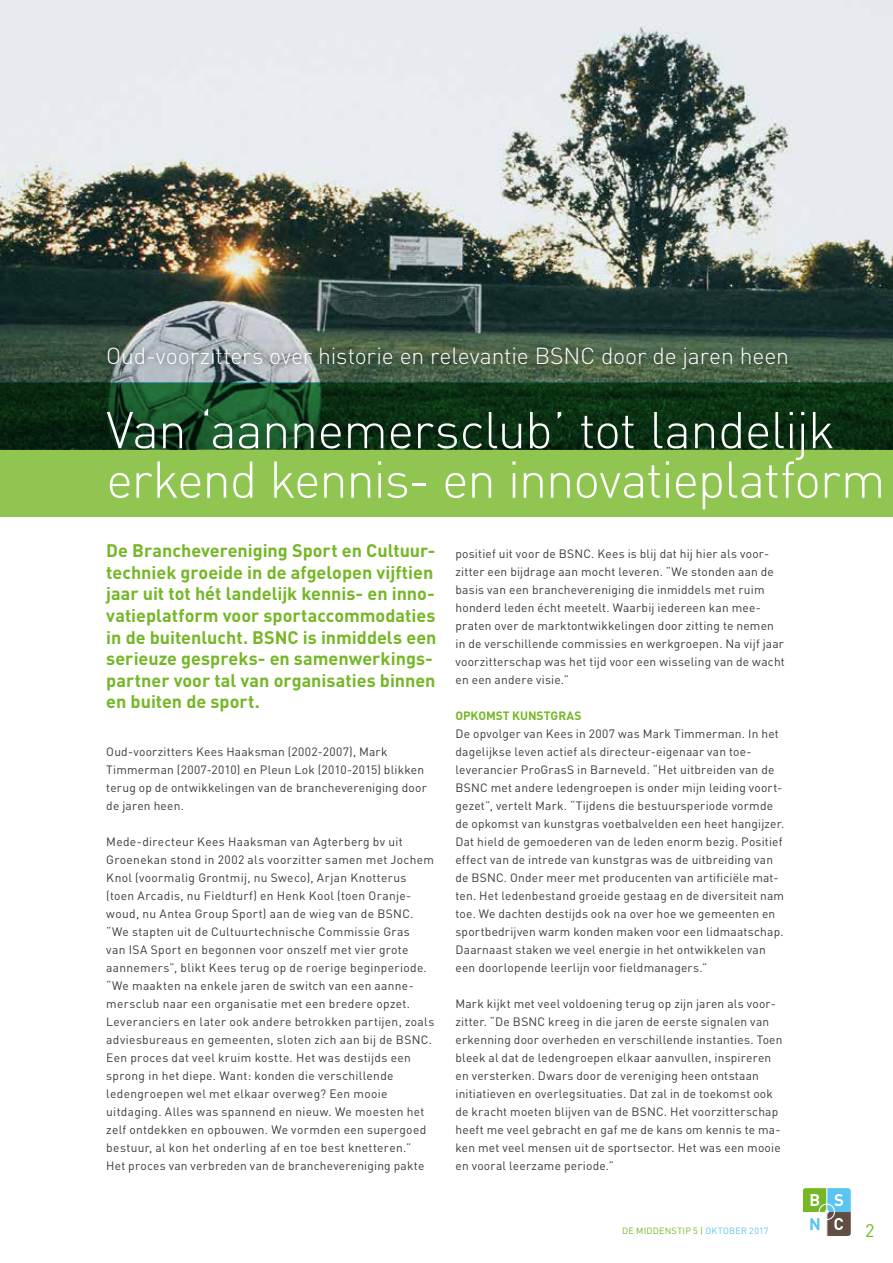
<style>
.page{position:relative;width:893px;height:1263px;background:#fff}
.page>*{position:absolute;margin:0;border:0;box-sizing:border-box;transform-origin:0 0}
.t1{font:300 51px/49.5px "DIN";letter-spacing:-.02em;color:#fff}
.t2{font:300 22.95px "DIN";letter-spacing:-.005em;color:#fff}
.t3{font:700 18px/21.6px "DIN";color:#75b726}
.t4{font:18px "DIN";color:#75b726}
.t5{font:12px/18px "DIN";letter-spacing:.02em;color:#3a3a39}
.t6{font:700 12px "DIN";color:#75b726}
.t7{font:9px "DIN";letter-spacing:.025em;color:#75b726}
.s1{color:#5ac5f2}
</style>
<div class="page">
<img style="left:0;top:0;width:893px;height:383px">
<div style="left:0;top:383px;width:893px;height:134px;background:#90c551"></div>
<svg style="left:0;top:383px;width:893px;height:66px;fill:#0a2f12"></svg>
<div style="left:101px;top:340px;width:694px;height:37px;background:#000;opacity:.5"></div>
<svg style="left:803px;top:1188px;width:48px;height:48px"></svg>
<h2 class="t2" style="left:106px;top:342px;width:684px">Oud-voorzitters over historie en relevantie BSNC door de jaren heen</h2>
<h1 class="t1" style="left:106px;top:405px;width:781px">Van ‘aannemersclub’ tot landelijk erkend kennis- en innovatieplatform</h1>
<p class="t3" style="left:106px;top:539px;width:332px">De Branchevereniging Sport en Cultuur&shy;techniek groeide in de afgelopen vijftien jaar uit tot hét landelijk kennis- en inno&shy;vatieplatform voor sportaccommodaties in de buitenlucht. BSNC is inmiddels een serieuze gespreks- en samenwerkings&shy;partner voor tal van organisaties binnen en buiten de sport.</p>
<p class="t5" style="left:106px;top:742px;width:322px">Oud-voorzitters Kees Haaksman (2002-2007), Mark Timmerman (2007-2010) en Pleun Lok (2010-2015) blikken terug op de ontwikkelingen van de branchevereniging door de jaren heen.</p>
<p class="t5" style="left:106px;top:832px;width:330px">Mede-directeur Kees Haaksman van Agterberg bv uit Groenekan stond in 2002 als voorzitter samen met Jochem Knol (voormalig Grontmij, nu Sweco), Arjan Knotterus (toen Arcadis, nu Fieldturf) en Henk Kool (toen Oranje&shy;woud, nu Antea Group Sport) aan de wieg van de BSNC. “We stapten uit de Cultuurtechnische Commissie Gras<br>van ISA Sport en begonnen voor onszelf met vier grote aannemers”, blikt Kees terug op de roerige beginperiode. “We maakten na enkele jaren de switch van een aanne&shy;mersclub naar een organisatie met een bredere opzet.<br>Leveranciers en later ook andere betrokken partijen, zoals adviesbureaus en gemeenten, sloten zich aan bij de BSNC.<br>Een proces dat veel kruim kostte. Het was destijds een sprong in het diepe. Want: konden die verschillende ledengroepen wel met elkaar overweg? Een mooie uitdaging. Alles was spannend en nieuw. We moesten het zelf ontdekken en opbouwen. We vormden een supergoed bestuur, al kon het onderling af en toe best knetteren.”<br>Het proces van verbreden van de branchevereniging pakte</p>
<p class="t5" style="left:455px;top:544px;width:331px">positief uit voor de BSNC. Kees is blij dat hij hier als voor&shy;zitter een bijdrage aan mocht leveren. “We stonden aan de basis van een branchevereniging die inmiddels met ruim honderd leden écht meetelt. Waarbij iedereen kan mee&shy;praten over de marktontwikkelingen door zitting te nemen in de verschillende commissies en werkgroepen. Na vijf jaar voorzitterschap was het tijd voor een wisseling van de wacht en een andere visie.”</p>
<p class="t6" style="left:455px;top:708px;width:128px">OPKOMST KUNSTGRAS</p>
<p class="t5" style="left:455px;top:724px;width:330px">De opvolger van Kees in 2007 was Mark Timmerman. In het dagelijkse leven actief als directeur-eigenaar van toe&shy;leverancier ProGrasS in Barneveld. “Het uitbreiden van de BSNC met andere ledengroepen is onder mijn leiding voort&shy;gezet”, vertelt Mark. “Tijdens die bestuursperiode vormde de opkomst van kunstgras voetbalvelden een heet hangijzer.<br>Dat hield de gemoederen van de leden enorm bezig. Positief effect van de intrede van kunstgras was de uitbreiding van de BSNC. Onder meer met producenten van artificiële mat&shy;ten. Het ledenbestand groeide gestaag en de diversiteit nam toe. We dachten destijds ook na over hoe we gemeenten en sportbedrijven warm konden maken voor een lidmaatschap.<br>Daarnaast staken we veel energie in het ontwikkelen van een doorlopende leerlijn voor fieldmanagers.”</p>
<p class="t5" style="left:455px;top:994px;width:329px">Mark kijkt met veel voldoening terug op zijn jaren als voor&shy;zitter. “De BSNC kreeg in die jaren de eerste signalen van erkenning door overheden en verschillende instanties. Toen bleek al dat de ledengroepen elkaar aanvullen, inspireren en versterken. Dwars door de vereniging heen ontstaan initiatieven en overlegsituaties. Dat zal in de toekomst ook de kracht moeten blijven van de BSNC. Het voorzitterschap heeft me veel gebracht en gaf me de kans om kennis te ma&shy;ken met veel mensen uit de sportsector. Het was een mooie en vooral leerzame periode.”</p>
<p class="t7" style="left:622px;top:1225px;width:148px">DE MIDDENSTIP 5 | <span class="s1">OKTOBER 2017</span></p>
<h3 class="t4" style="left:865px;top:1219px;width:11px">2</h3>
</div>
